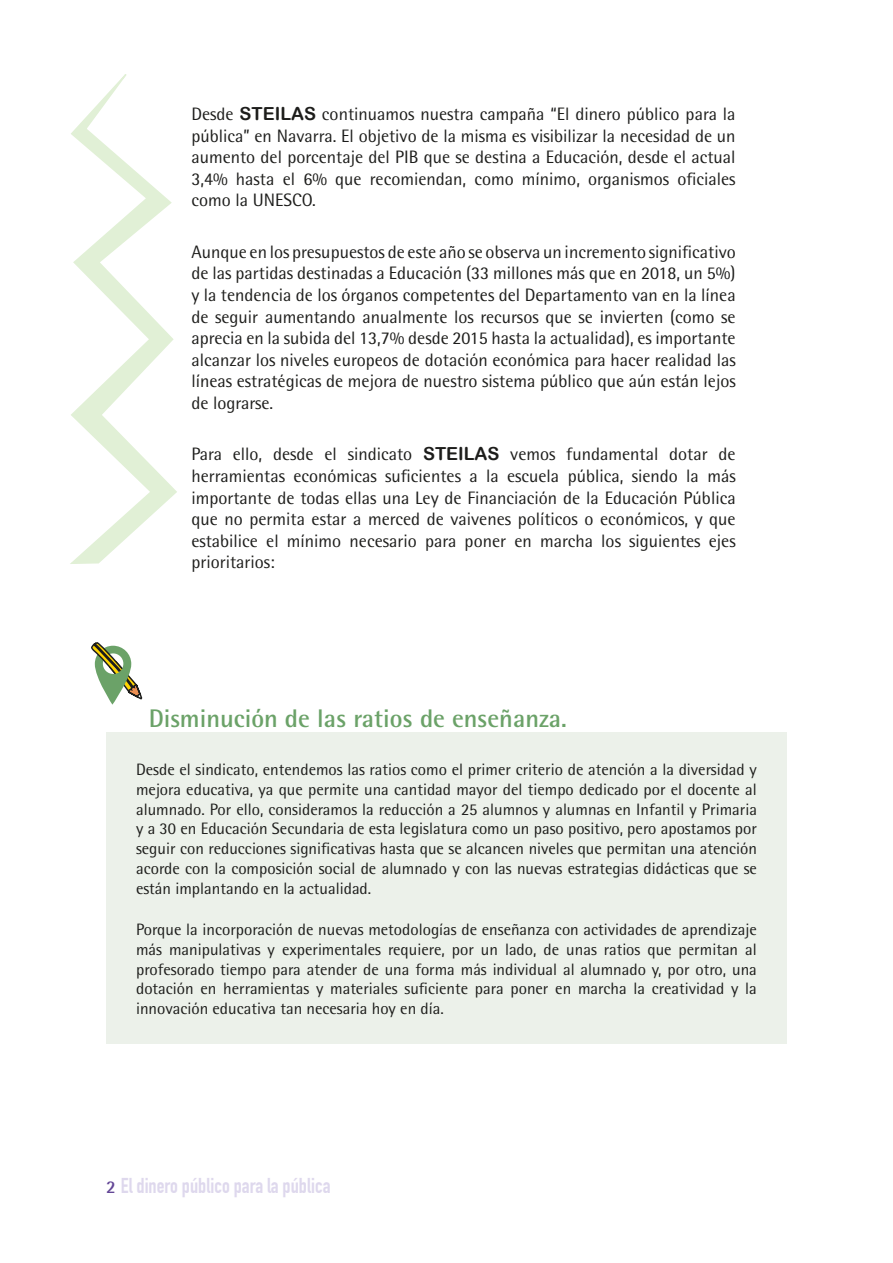
<style>
.page{position:relative;width:893px;height:1263px;background:#fff}
.page>*{position:absolute;margin:0;border:0;box-sizing:border-box;transform-origin:0 0}
.t1{font:700 25.5px "Rotis Semi Sans";color:#6ba268}
.t2{font:700 21px "DIN Condensed";color:#ded8ed}
.t3{font:18px/21.6px "Rotis Semi Sans";color:#1d1d1b;text-align:justify}
.t4{font:16.5px/19.8px "Rotis Semi Sans";color:#1d1d1b;text-align:justify}
.s1{font-family:"Arial Rounded MT Bold"}
.s2{font-family:"Rotis Semi Sans";font-size:18px;color:#634696}
</style>
<div class="page">
<div style="left:106px;top:733px;width:681px;height:311px;background:#ecf1ea"></div>
<svg style="left:91px;top:642px;width:52px;height:63px"></svg>
<svg style="left:70px;top:74px;width:107px;height:490px"></svg>
<p class="t3" style="left:191px;top:103px;width:546px">Desde <span class="s1">STEILAS</span> continuamos nuestra campaña “El dinero público para la pública” en Navarra. El objetivo de la misma es visibilizar la necesidad de un aumento del porcentaje del PIB que se destina a Educación, desde el actual 3,4% hasta el 6% que recomiendan, como mínimo, organismos oficiales como la UNESCO.</p>
<p class="t3" style="left:191px;top:241px;width:546px">Aunque en los presupuestos de este año se observa un incremento significativo de las partidas destinadas a Educación (33 millones más que en 2018, un 5%) y la tendencia de los órganos competentes del Departamento van en la línea de seguir aumentando anualmente los recursos que se invierten (como se aprecia en la subida del 13,7% desde 2015 hasta la actualidad), es importante alcanzar los niveles europeos de dotación económica para hacer realidad las líneas estratégicas de mejora de nuestro sistema público que aún están lejos de lograrse.</p>
<p class="t3" style="left:191px;top:443px;width:546px">Para ello, desde el sindicato <span class="s1">STEILAS</span> vemos fundamental dotar de herramientas económicas suficientes a la escuela pública, siendo la más importante de todas ellas una Ley de Financiación de la Educación Pública que no permita estar a merced de vaivenes políticos o económicos, y que estabilice el mínimo necesario para poner en marcha los siguientes ejes prioritarios:</p>
<h1 class="t1" style="left:149px;top:702px;width:420px">Disminución de las ratios de enseñanza.</h1>
<p class="t4" style="left:136px;top:759px;width:622px">Desde el sindicato, entendemos las ratios como el primer criterio de atención a la diversidad y mejora educativa, ya que permite una cantidad mayor del tiempo dedicado por el docente al alumnado. Por ello, consideramos la reducción a 25 alumnos y alumnas en Infantil y Primaria y a 30 en Educación Secundaria de esta legislatura como un paso positivo, pero apostamos por seguir con reducciones significativas hasta que se alcancen niveles que permitan una atención acorde con la composición social de alumnado y con las nuevas estrategias didácticas que se están implantando en la actualidad.</p>
<p class="t4" style="left:136px;top:919px;width:622px">Porque la incorporación de nuevas metodologías de enseñanza con actividades de aprendizaje más manipulativas y experimentales requiere, por un lado, de unas ratios que permitan al profesorado tiempo para atender de una forma más individual al alumnado y, por otro, una dotación en herramientas y materiales suficiente para poner en marcha la creatividad y la innovación educativa tan necesaria hoy en día.</p>
<p class="t2" style="left:106px;top:1173px;width:226px"><span class="s2">2</span> El dinero público para la pública</p>
</div>
